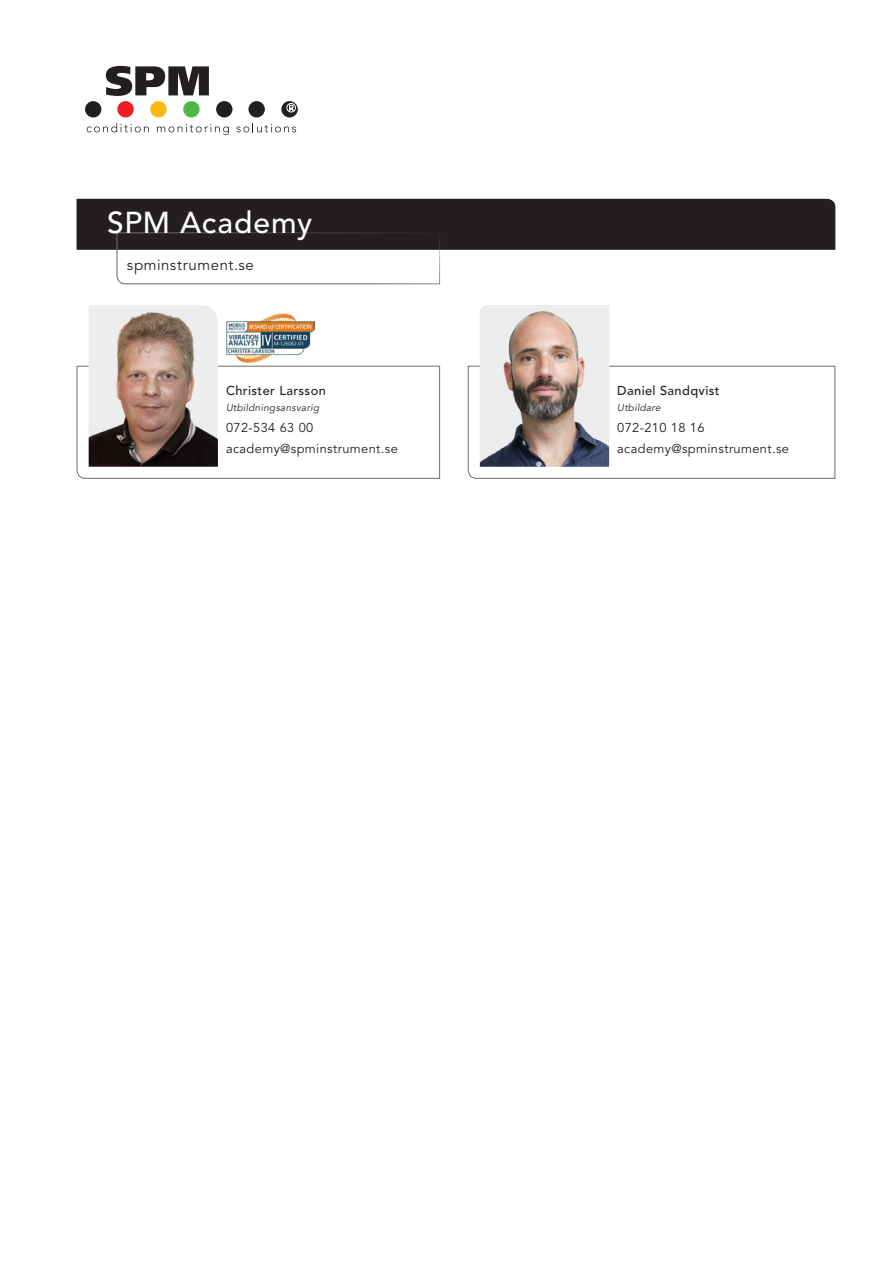
<style>
.page{position:relative;width:893px;height:1263px;background:#fff}
.page>*{position:absolute;margin:0;border:0;box-sizing:border-box;transform-origin:0 0}
.t1{font:500 30px "Avenir LT Std";letter-spacing:.025em;color:#fff}
.t2{font:15px "Avenir LT Std";letter-spacing:.04em;color:#231f20}
.t3{font:12.9px "Avenir LT Std";letter-spacing:.03em;color:#231f20}
.t4{font:500 12.9px "Avenir LT Std";letter-spacing:.03em;color:#231f20}
.t5{font:italic 10.05px "Avenir LT Std";letter-spacing:.03em;color:#231f20}
</style>
<div class="page">
<svg style="left:76px;top:365px;width:365px;height:114px"></svg>
<svg style="left:467px;top:365px;width:369px;height:114px"></svg>
<img style="left:480px;top:305px;width:129px;height:162px">
<img style="left:89px;top:305px;width:129px;height:162px">
<svg style="left:106px;top:66px;width:103px;height:30px"></svg>
<div style="left:85px;top:101px;width:16px;height:16px;background:#231f20;border-radius:50%"></div>
<div style="left:248px;top:101px;width:17px;height:16px;background:#231f20;border-radius:50%"></div>
<div style="left:183px;top:101px;width:17px;height:16px;background:#4cb848;border-radius:50%"></div>
<div style="left:150px;top:101px;width:17px;height:16px;background:#fcb814;border-radius:50%"></div>
<div style="left:117px;top:101px;width:17px;height:16px;background:#ee1d23;border-radius:50%"></div>
<div style="left:216px;top:101px;width:16px;height:16px;background:#231f20;border-radius:50%"></div>
<svg style="left:281px;top:101px;width:17px;height:16px"></svg>
<div style="left:287px;top:103px;width:9px;height:9px;border:1px solid #fff;border-radius:50%"></div>
<svg style="left:289px;top:105px;width:5px;height:6px"></svg>
<svg style="left:87px;top:123px;width:62px;height:9px"></svg>
<svg style="left:157px;top:124px;width:72px;height:11px"></svg>
<svg style="left:236px;top:123px;width:60px;height:9px"></svg>
<svg style="left:77px;top:199px;width:758px;height:86px"></svg>
<img style="left:226px;top:314px;width:89px;height:48px">
<p class="t1" style="left:107px;top:205px;width:207px">SPM Academy</p>
<p class="t2" style="left:127px;top:256px;width:128px">spminstrument.se</p>
<p class="t4" style="left:226px;top:383px;width:101px">Christer Larsson</p>
<p class="t5" style="left:226px;top:402px;width:95px">Utbildningsansvarig</p>
<p class="t3" style="left:226px;top:420px;width:89px">072-534 63 00</p>
<p class="t3" style="left:226px;top:441px;width:173px">academy@spminstrument.se</p>
<p class="t4" style="left:617px;top:383px;width:104px">Daniel Sandqvist</p>
<p class="t5" style="left:617px;top:402px;width:45px">Utbildare</p>
<p class="t3" style="left:617px;top:420px;width:89px">072-210 18 16</p>
<p class="t3" style="left:617px;top:441px;width:173px">academy@spminstrument.se</p>
</div>
